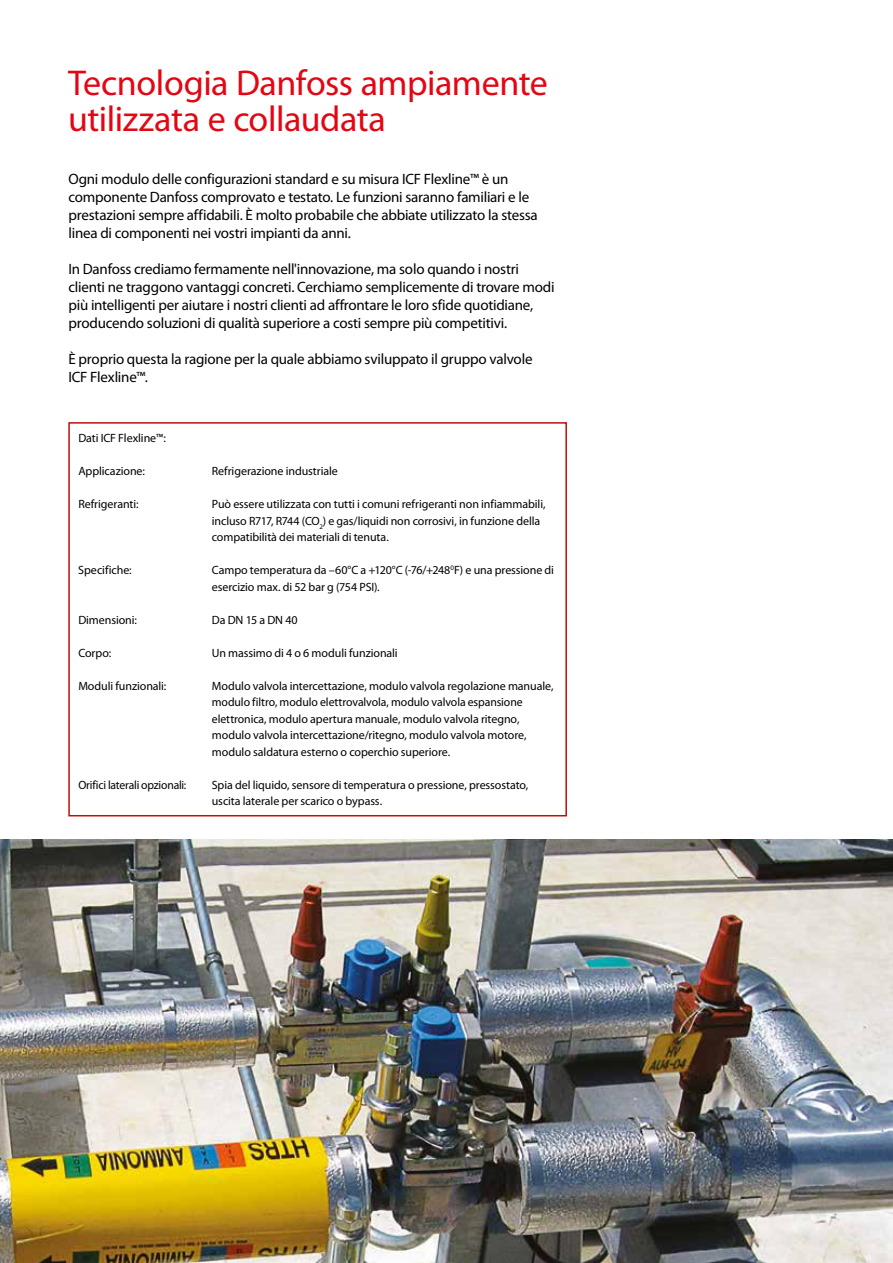
<style>
.page{position:relative;width:893px;height:1263px;background:#fff}
.page>*{position:absolute;margin:0;border:0;box-sizing:border-box;transform-origin:0 0}
.t1{font:36px/36px "Myriad Pro";letter-spacing:-.015em;color:#e30613}
.t2{font:15px/18px "Myriad Pro";letter-spacing:-.015em;color:#000}
.t3{font:12px/16.5px "Myriad Pro";letter-spacing:-.005em;color:#000}
</style>
<div class="page">
<div style="left:68px;top:422px;width:499px;height:394px;border:2px solid #c00d0e"></div>
<img style="left:0;top:840px;width:893px;height:423px">
<h1 class="t1" style="left:68px;top:64px;width:481px">Tecnologia Danfoss ampiamente utilizzata e collaudata</h1>
<p class="t2" style="left:69px;top:169px;width:471px">Ogni modulo delle configurazioni standard e su misura ICF Flexline™ è un componente Danfoss comprovato e testato. Le funzioni saranno familiari e le prestazioni sempre affidabili. È molto probabile che abbiate utilizzato la stessa linea di componenti nei vostri impianti da anni.</p>
<p class="t2" style="left:69px;top:259px;width:488px">In Danfoss crediamo fermamente nell'innovazione, ma solo quando i nostri clienti ne traggono vantaggi concreti. Cerchiamo semplicemente di trovare modi più intelligenti per aiutare i nostri clienti ad affrontare le loro sfide quotidiane, producendo soluzioni di qualità superiore a costi sempre più competitivi.</p>
<p class="t2" style="left:69px;top:349px;width:466px">È proprio questa la ragione per la quale abbiamo sviluppato il gruppo valvole<br>ICF Flexline™.</p>
<p class="t3" style="left:78px;top:430px;width:89px">Dati ICF Flexline™:</p>
<p class="t3" style="left:78px;top:463px;width:68px">Applicazione:</p>
<p class="t3" style="left:212px;top:463px;width:128px">Refrigerazione industriale</p>
<p class="t3" style="left:78px;top:496px;width:62px">Refrigeranti:</p>
<p class="t3" style="left:212px;top:496px;width:335px">Può essere utilizzata con tutti i comuni refrigeranti non infiammabili, incluso R717, R744 (CO<sub>2</sub>) e gas/liquidi non corrosivi, in funzione della compatibilità dei materiali di tenuta.</p>
<p class="t3" style="left:78px;top:562px;width:55px">Specifiche:</p>
<p class="t3" style="left:212px;top:562px;width:344px">Campo temperatura da –60°C a +120°C (-76/+248<sup>0</sup>F) e una pressione di esercizio max. di 52 bar g (754 PSI).</p>
<p class="t3" style="left:78px;top:611px;width:60px">Dimensioni:</p>
<p class="t3" style="left:212px;top:611px;width:87px">Da DN 15 a DN 40</p>
<p class="t3" style="left:78px;top:644px;width:34px">Corpo:</p>
<p class="t3" style="left:212px;top:644px;width:187px">Un massimo di 4 o 6 moduli funzionali</p>
<p class="t3" style="left:78px;top:677px;width:90px">Moduli funzionali:</p>
<p class="t3" style="left:212px;top:677px;width:343px">Modulo valvola intercettazione, modulo valvola regolazione manuale, modulo filtro, modulo elettrovalvola, modulo valvola espansione elettronica, modulo apertura manuale, modulo valvola ritegno, modulo valvola intercettazione/ritegno, modulo valvola motore, modulo saldatura esterno o coperchio superiore.</p>
<p class="t3" style="left:78px;top:776px;width:110px">Orifici laterali opzionali:</p>
<p class="t3" style="left:212px;top:776px;width:318px">Spia del liquido, sensore di temperatura o pressione, pressostato, uscita laterale per scarico o bypass.</p>
</div>
